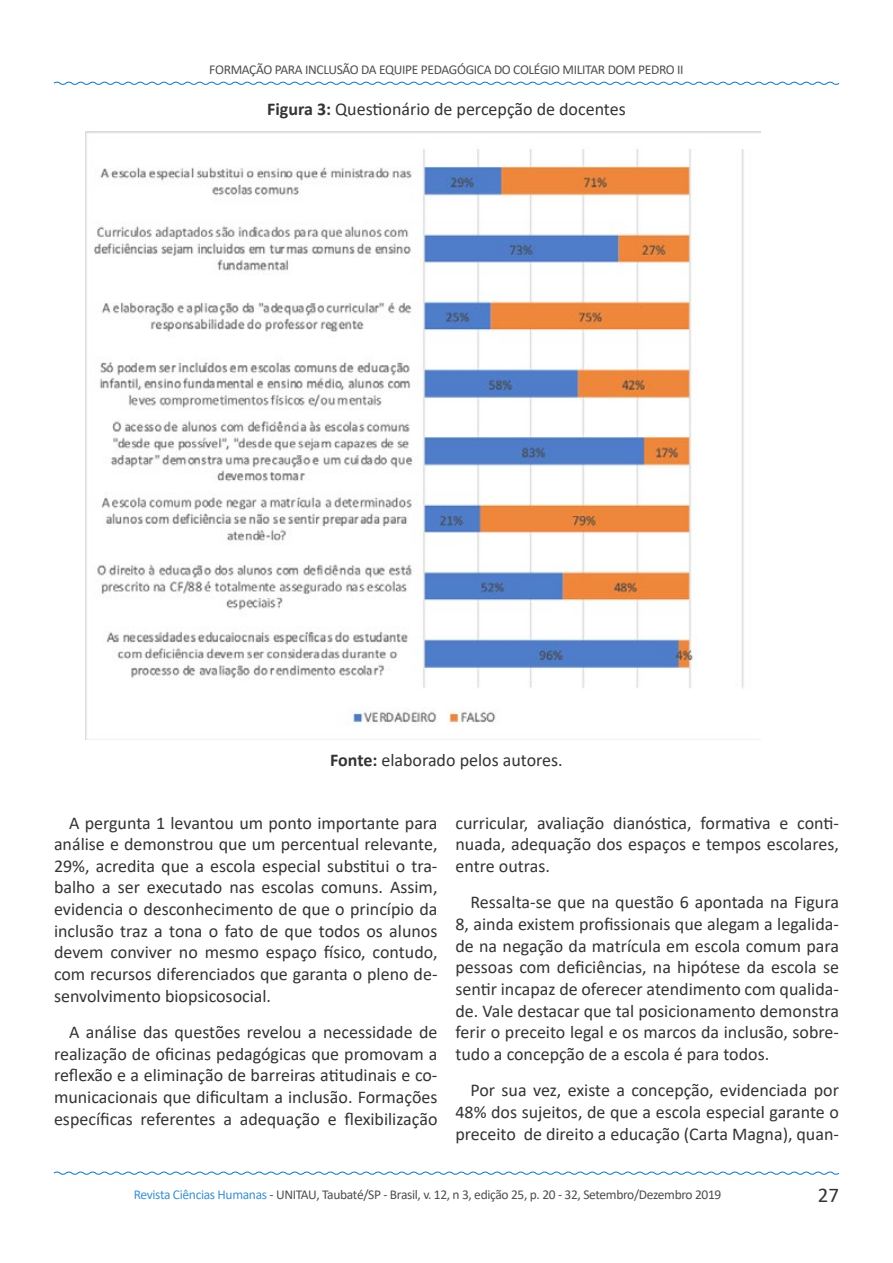
<style>
.page{position:relative;width:893px;height:1263px;background:#fff}
.page>*{position:absolute;margin:0;border:0;box-sizing:border-box;transform-origin:0 0}
.t1{font:21px "Calibri";color:#343433}
.t2{font:18px/21.6px "Calibri";color:#343433;text-align:justify}
.t3{font:13.5px "Calibri";letter-spacing:-.025em;color:#504d4c}
.s1{font-weight:700}
.s2{color:#3d91c9}
</style>
<div class="page">
<svg style="left:53px;top:81px;width:787px;height:4px"></svg>
<svg style="left:53px;top:1171px;width:787px;height:4px"></svg>
<div style="left:54px;top:726px;width:785px;height:18px;background:linear-gradient(to right,#fff,#fff)"></div>
<img style="left:86px;top:131px;width:674px;height:608px">
<p class="t3" style="left:209px;top:60px;width:476px">FORMAÇÃO PARA INCLUSÃO DA EQUIPE PEDAGÓGICA DO COLÉGIO MILITAR DOM PEDRO II</p>
<p class="t2" style="left:267px;top:97px;width:360px"><span class="s1">Figura 3:</span> Questionário de percepção de docentes</p>
<p class="t2" style="left:330px;top:748px;width:234px"><span class="s1">Fonte:</span> elaborado pelos autores.</p>
<p class="t2" style="left:54px;top:811px;width:385px;text-indent:15px">A pergunta 1 levantou um ponto importante para análise e demonstrou que um percentual relevante, 29%, acredita que a escola especial substitui o tra&shy;balho a ser executado nas escolas comuns. Assim, evidencia o desconhecimento de que o princípio da inclusão traz a tona o fato de que todos os alunos devem conviver no mesmo espaço físico, contudo, com recursos diferenciados que garanta o pleno de&shy;senvolvimento biopsicosocial.</p>
<p class="t2" style="left:54px;top:1021px;width:385px;text-indent:15px">A análise das questões revelou a necessidade de realização de oficinas pedagógicas que promovam a reflexão e a eliminação de barreiras atitudinais e co&shy;municacionais que dificultam a inclusão. Formações específicas referentes a adequação e flexibilização</p>
<p class="t2" style="left:455px;top:811px;width:385px">curricular, avaliação dianóstica, formativa e conti&shy;nuada, adequação dos espaços e tempos escolares, entre outras.</p>
<p class="t2" style="left:455px;top:891px;width:385px;text-indent:15px">Ressalta-se que na questão 6 apontada na Figura 8, ainda existem profissionais que alegam a legalida&shy;de na negação da matrícula em escola comum para pessoas com deficiências, na hipótese da escola se sentir incapaz de oferecer atendimento com qualida&shy;de. Vale destacar que tal posicionamento demonstra ferir o preceito legal e os marcos da inclusão, sobre&shy;tudo a concepção de a escola é para todos.</p>
<p class="t2" style="left:455px;top:1079px;width:385px;text-indent:15px">Por sua vez, existe a concepção, evidenciada por 48% dos sujeitos, de que a escola especial garante o preceito de direito a educação (Carta Magna), quan-</p>
<p class="t3" style="left:134px;top:1185px;width:589px"><span class="s2">Revista Ciências Humanas</span> - UNITAU, Taubaté/SP - Brasil, v. 12, n 3, edição 25, p. 20 - 32, Setembro/Dezembro 2019</p>
<p class="t1" style="left:818px;top:1180px;width:23px">27</p>
</div>
